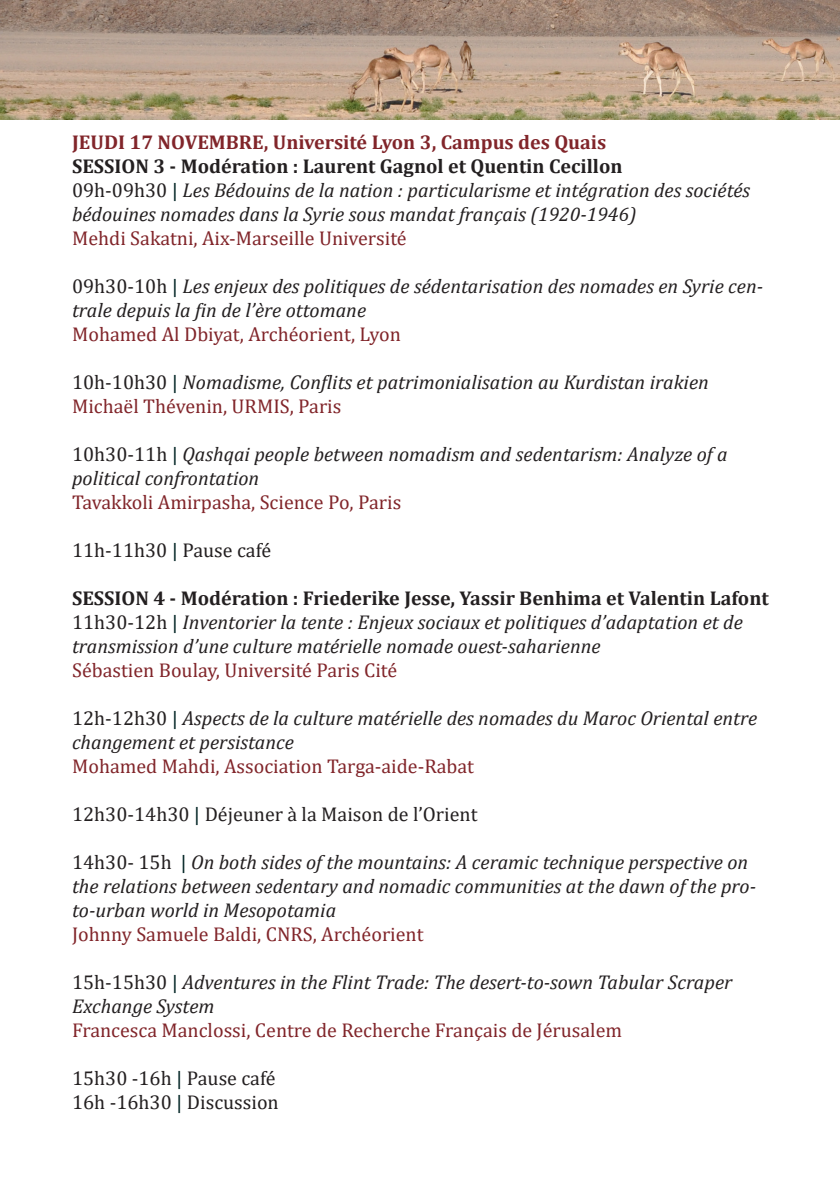
<style>
.page{position:relative;width:840px;height:1191px;background:#fff}
.page>*{position:absolute;margin:0;border:0;box-sizing:border-box;transform-origin:0 0}
.t1{font:italic 20px/24px "Cambria";color:#231f20}
.t2{font:20px "Cambria";color:#81252a}
.t3{font:700 20px "Cambria";color:#231f20}
.t4{font:20px "Cambria";color:#231f20}
.t5{font:700 20px "Cambria";color:#81252a}
.s1{font-style:normal}
.s2{font-style:normal;color:#002323}
.s3{color:#002323}
</style>
<div class="page">
<img style="left:0;top:0;width:839px;height:119px">
<p class="t5" style="left:72px;top:128px;width:535px">JEUDI 17 NOVEMBRE, Université Lyon 3, Campus des Quais</p>
<p class="t3" style="left:72px;top:152px;width:551px">SESSION 3 - Modération : Laurent Gagnol et Quentin Cecillon</p>
<p class="t1" style="left:72px;top:177px;width:679px"><span class="s1">09h-09h30</span> <span class="s2">|</span> Les Bédouins de la nation : particularisme et intégration des sociétés bédouines nomades dans la Syrie sous mandat français (1920-1946)</p>
<p class="t2" style="left:72px;top:226px;width:336px">Mehdi Sakatni, Aix-Marseille Université</p>
<p class="t1" style="left:72px;top:273px;width:692px"><span class="s1">09h30-10h</span> <span class="s2">|</span> Les enjeux des politiques de sédentarisation des nomades en Syrie cen&shy;trale depuis la fin de l’ère ottomane</p>
<p class="t2" style="left:72px;top:322px;width:330px">Mohamed Al Dbiyat, Archéorient, Lyon</p>
<p class="t1" style="left:72px;top:369px;width:638px"><span class="s1">10h-10h30</span> <span class="s2">|</span> Nomadisme, Conflits et patrimonialisation au Kurdistan irakien</p>
<p class="t2" style="left:72px;top:394px;width:271px">Michaël Thévenin, URMIS, Paris</p>
<p class="t1" style="left:72px;top:441px;width:656px"><span class="s1">10h30-11h</span> <span class="s2">|</span> Qashqai people between nomadism and sedentarism: Analyze of a political confrontation</p>
<p class="t2" style="left:72px;top:490px;width:330px">Tavakkoli Amirpasha, Science Po, Paris</p>
<p class="t4" style="left:72px;top:538px;width:200px">11h-11h30 <span class="s3">|</span> Pause café</p>
<p class="t3" style="left:72px;top:584px;width:697px">SESSION 4 - Modération : Friederike Jesse, Yassir Benhima et Valentin Lafont</p>
<p class="t1" style="left:72px;top:609px;width:672px"><span class="s1">11h30-12h</span> <span class="s2">|</span> Inventorier la tente : Enjeux sociaux et politiques d’adaptation et de transmission d’une culture matérielle nomade ouest-saharienne</p>
<p class="t2" style="left:72px;top:658px;width:326px">Sébastien Boulay, Université Paris Cité</p>
<p class="t1" style="left:72px;top:705px;width:686px"><span class="s1">12h-12h30</span> <span class="s2">|</span> Aspects de la culture matérielle des nomades du Maroc Oriental entre changement et persistance</p>
<p class="t2" style="left:72px;top:754px;width:403px">Mohamed Mahdi, Association Targa-aide-Rabat</p>
<p class="t4" style="left:72px;top:802px;width:406px">12h30-14h30 <span class="s3">|</span> Déjeuner à la Maison de l’Orient</p>
<p class="t1" style="left:72px;top:849px;width:685px"><span class="s1">14h30- 15h</span> <span class="s2">|</span> On both sides of the mountains: A ceramic technique perspective on the relations between sedentary and nomadic communities at the dawn of the pro&shy;to-urban world in Mesopotamia</p>
<p class="t2" style="left:72px;top:922px;width:353px">Johnny Samuele Baldi, CNRS, Archéorient</p>
<p class="t1" style="left:72px;top:969px;width:661px"><span class="s1">15h-15h30</span> <span class="s2">|</span> Adventures in the Flint Trade: The desert-to-sown Tabular Scraper<br>Exchange System</p>
<p class="t2" style="left:72px;top:1018px;width:551px">Francesca Manclossi, Centre de Recherche Français de Jérusalem</p>
<p class="t4" style="left:72px;top:1066px;width:205px">15h30 -16h <span class="s3">|</span> Pause café</p>
<p class="t4" style="left:72px;top:1090px;width:208px">16h -16h30 <span class="s3">|</span> Discussion</p>
</div>
